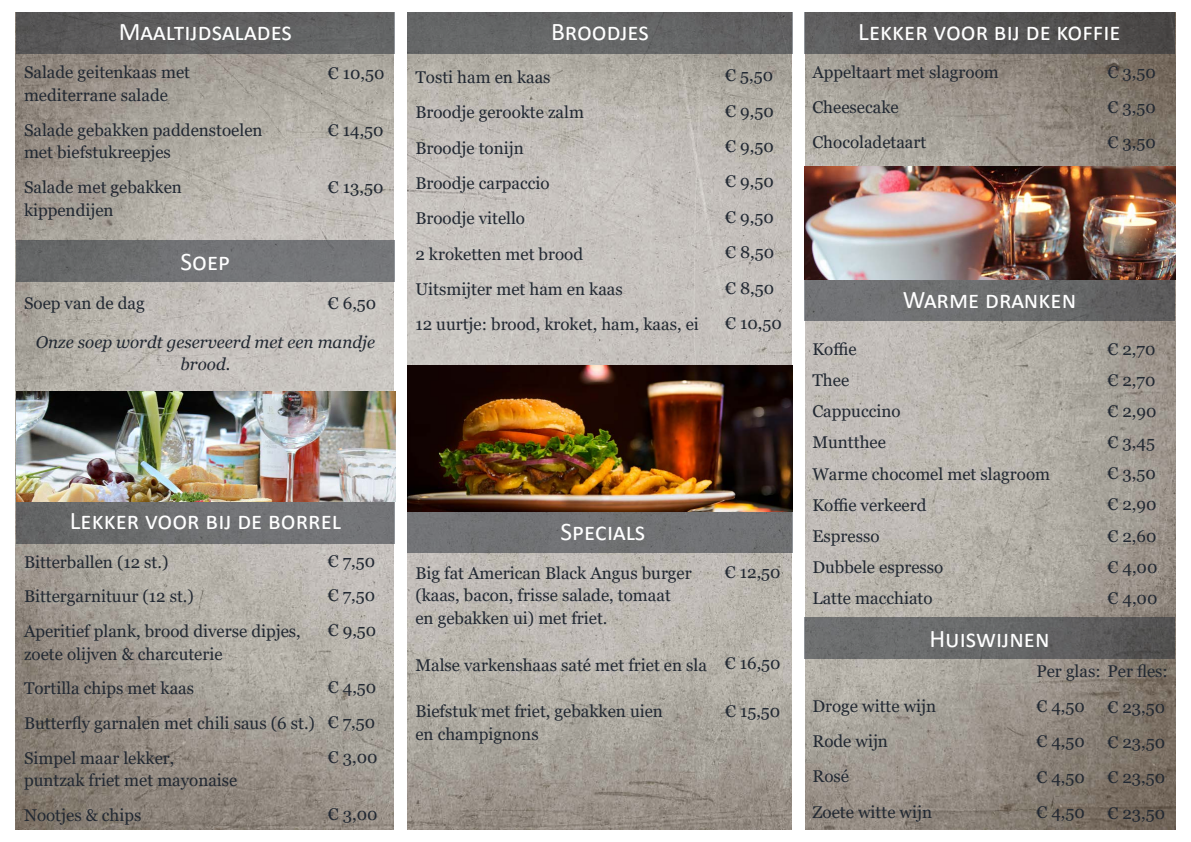
<style>
.page{position:relative;width:1191px;height:842px;background:#fff}
.page>*{position:absolute;margin:0;border:0;box-sizing:border-box;transform-origin:0 0}
.t1{font:25.5px "Calibri";color:#fff}
.t2{font:17px/35.4px "Georgia";color:#222933}
.t3{font:italic 17px/22.6px "Georgia";color:#222933;text-align:center}
</style>
<div class="page">
<img style="left:16px;top:54px;width:1159px;height:776px">
<div style="left:395px;top:0;width:12px;height:842px;background:#fff"></div>
<div style="left:792px;top:0;width:12px;height:842px;background:#fff"></div>
<div style="left:16px;top:12px;width:379px;height:42px;background:linear-gradient(to right,#575556,#666768)"></div>
<div style="left:16px;top:240px;width:379px;height:42px;background:linear-gradient(to right,#666768,#797a7e)"></div>
<div style="left:407px;top:12px;width:385px;height:42px;background:#646566"></div>
<div style="left:407px;top:511px;width:385px;height:42px;background:#717275"></div>
<div style="left:804px;top:12px;width:371px;height:42px;background:linear-gradient(to right,#626263,#494746)"></div>
<div style="left:804px;top:279px;width:371px;height:42px;background:linear-gradient(to right,#76787b,#5d5d5d)"></div>
<div style="left:804px;top:617px;width:371px;height:42px;background:linear-gradient(to right,#737576,#555455)"></div>
<div style="left:16px;top:502px;width:379px;height:42px;background:linear-gradient(to right,#646666,#77787c)"></div>
<img style="left:16px;top:391px;width:379px;height:111px">
<img style="left:804px;top:167px;width:371px;height:112px">
<img style="left:407px;top:365px;width:385px;height:146px">
<h1 class="t1" style="left:119px;top:14px;width:175px">Maaltijdsalades</h1>
<p class="t2" style="left:24px;top:62px;width:168px;line-height:22.6px">Salade geitenkaas met mediterrane salade</p>
<p class="t2" style="left:24px;top:119px;width:240px;line-height:22.6px">Salade gebakken paddenstoelen met biefstukreepjes</p>
<p class="t2" style="left:24px;top:176px;width:159px;line-height:22.6px">Salade met gebakken kippendijen</p>
<h1 class="t1" style="left:181px;top:244px;width:51px">Soep</h1>
<p class="t2" style="left:24px;top:286px;width:122px">Soep van de dag</p>
<p class="t3" style="left:36px;top:331px;width:341px">Onze soep wordt geserveerd met een mandje brood.</p>
<p class="t2" style="left:328px;top:55px;width:58px">€ 10,50</p>
<p class="t2" style="left:328px;top:113px;width:57px">€ 14,50</p>
<p class="t2" style="left:328px;top:170px;width:57px">€ 13,50</p>
<p class="t2" style="left:328px;top:286px;width:50px">€ 6,50</p>
<h1 class="t1" style="left:70px;top:503px;width:273px">Lekker voor bij de borrel</h1>
<p class="t2" style="left:24px;top:545px;width:278px;line-height:34.7px">Bitterballen (12 st.)<br>Bittergarnituur (12 st.)<br>Aperitief plank, brood diverse dipjes,</p>
<p class="t2" style="left:24px;top:637px;width:292px;line-height:34.7px">zoete olijven &amp; charcuterie<br>Tortilla chips met kaas<br>Butterfly garnalen met chili saus (6 st.)<br>Simpel maar lekker,</p>
<p class="t2" style="left:24px;top:763px;width:215px;line-height:34.7px">puntzak friet met mayonaise<br>Nootjes &amp; chips</p>
<p class="t2" style="left:328px;top:544px;width:50px;line-height:34.7px;text-align:justify">€ 7,50 € 7,50 € 9,50</p>
<p class="t2" style="left:328px;top:670px;width:51px;line-height:34.7px">€ 4,50 € 7,50 € 3,00</p>
<p class="t2" style="left:328px;top:797px;width:51px">€ 3,00</p>
<h1 class="t1" style="left:551px;top:14px;width:100px">Broodjes</h1>
<p class="t2" style="left:415px;top:60px;width:285px">Tosti ham en kaas<br>Broodje gerookte zalm<br>Broodje tonijn<br>Broodje carpaccio<br>Broodje vitello<br>2 kroketten met brood<br>Uitsmijter met ham en kaas<br>12 uurtje: brood, kroket, ham, kaas, ei</p>
<p class="t2" style="left:725px;top:58px;width:58px">€ 5,50 € 9,50 € 9,50 € 9,50 € 9,50 € 8,50 € 8,50 € 10,50</p>
<h1 class="t1" style="left:560px;top:514px;width:86px">Specials</h1>
<p class="t2" style="left:415px;top:562px;width:278px;line-height:22.6px">Big fat American Black Angus burger (kaas, bacon, frisse salade, tomaat en gebakken ui) met friet.</p>
<p class="t2" style="left:415px;top:647px;width:293px">Malse varkenshaas saté met friet en sla</p>
<p class="t2" style="left:415px;top:700px;width:249px;line-height:22.6px">Biefstuk met friet, gebakken uien en champignons</p>
<p class="t2" style="left:725px;top:555px;width:57px">€ 12,50</p>
<p class="t2" style="left:725px;top:646px;width:57px">€ 16,50</p>
<p class="t2" style="left:725px;top:694px;width:57px">€ 15,50</p>
<h1 class="t1" style="left:858px;top:14px;width:264px">Lekker voor bij de koffie</h1>
<p class="t2" style="left:812px;top:56px;width:188px;line-height:34.7px">Appeltaart met slagroom<br>Cheesecake<br>Chocoladetaart</p>
<p class="t2" style="left:1107px;top:56px;width:50px;line-height:34.7px;text-align:justify">€ 3,50 € 3,50 € 3,50</p>
<h1 class="t1" style="left:903px;top:282px;width:175px">Warme dranken</h1>
<p class="t2" style="left:812px;top:334px;width:239px;line-height:31.1px">Koffie<br>Thee<br>Cappuccino<br>Muntthee<br>Warme chocomel met slagroom<br>Koffie verkeerd<br>Espresso<br>Dubbele espresso<br>Latte macchiato</p>
<h1 class="t1" style="left:929px;top:620px;width:122px">Huiswijnen</h1>
<p class="t2" style="left:1107px;top:334px;width:51px;line-height:31.1px">€ 2,70 € 2,70 € 2,90 € 3,45 € 3,50 € 2,90 € 2,60 € 4,00 € 4,00</p>
<p class="t2" style="left:812px;top:688px;width:125px">Droge witte wijn<br>Rode wijn<br>Rosé<br>Zoete witte wijn</p>
<p class="t2" style="left:1107px;top:654px;width:62px;text-indent:-71px">Per glas: Per fles: € 23,50 € 23,50 € 23,50 € 23,50</p>
<p class="t2" style="left:1036px;top:689px;width:50px;text-align:justify">€ 4,50 € 4,50 € 4,50 € 4,50</p>
</div>
